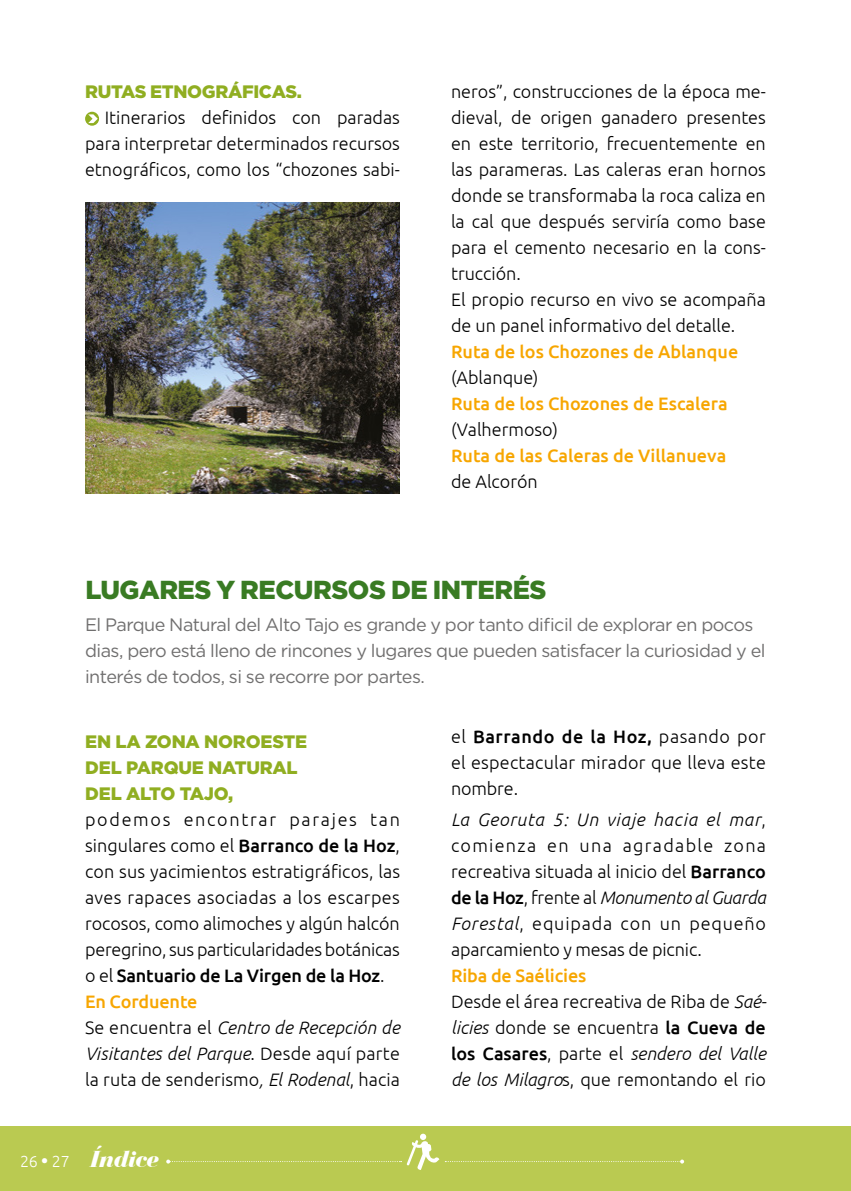
<style>
.page{position:relative;width:851px;height:1191px;background:#fff}
.page>*{position:absolute;margin:0;border:0;box-sizing:border-box;transform-origin:0 0}
.t1{font:900 26px "Gotham Pro";letter-spacing:-.02em;color:#397b23}
.t2{font:300 18px/26px "Ubuntu";color:#000}
.t3{font:18px/26px "Gotham";letter-spacing:-.03em;color:#706f6f}
.t4{font:500 18px "Ubuntu";color:#f7a600}
.t5{font:900 18px/26px "Gotham Pro";letter-spacing:-.01em;color:#90ae21}
.t6{font:300 16px "Ubuntu";color:#fff}
.s1{font-weight:500}
.s2{font-weight:500;color:#f7a600}
.s3{font-style:italic}
.s4{font-family:"Aller";font-weight:700;font-size:17.2px}
.s5{font-family:"Bedini";font-weight:700;font-style:italic;font-size:24px}
</style>
<div class="page">
<img style="left:85px;top:202px;width:315px;height:292px">
<svg style="left:85px;top:112px;width:14px;height:14px"></svg>
<div style="left:0;top:1126px;width:850px;height:65px;background:#baca51"></div>
<svg style="left:445px;top:1159px;width:239px;height:4px"></svg>
<div style="left:420px;top:1133px;width:6px;height:7px;background:#fff;border-radius:50%"></div>
<svg style="left:166px;top:1140px;width:273px;height:30px"></svg>
<p class="t5" style="left:85px;top:78px;width:218px">RUTAS ETNOGRÁFICAS.</p>
<p class="t2" style="left:85px;top:104px;width:316px;text-align:justify;text-indent:20px">Itinerarios definidos con paradas para interpretar determinados recursos etnográficos, como los “chozones sabi-</p>
<p class="t2" style="left:451px;top:78px;width:316px">neros”, construcciones de la época me&shy;dieval, de origen ganadero presentes en este territorio, frecuentemente en las parameras. Las caleras eran hornos donde se transformaba la roca caliza en la cal que después serviría como base para el cemento necesario en la cons&shy;trucción.<br>El propio recurso en vivo se acompaña de un panel informativo del detalle.</p>
<p class="t4" style="left:451px;top:340px;width:289px">Ruta de los Chozones de Ablanque</p>
<p class="t2" style="left:451px;top:364px;width:89px">(Ablanque)</p>
<p class="t4" style="left:451px;top:392px;width:278px">Ruta de los Chozones de Escalera</p>
<p class="t2" style="left:451px;top:416px;width:108px">(Valhermoso)</p>
<p class="t4" style="left:451px;top:444px;width:277px">Ruta de las Caleras de Villanueva</p>
<p class="t2" style="left:451px;top:468px;width:88px">de Alcorón</p>
<h1 class="t1" style="left:85px;top:575px;width:462px">LUGARES Y RECURSOS DE INTERÉS</h1>
<p class="t3" style="left:85px;top:611px;width:682px">El Parque Natural del Alto Tajo es grande y por tanto dificil de explorar en pocos dias, pero está lleno de rincones y lugares que pueden satisfacer la curiosidad y el interés de todos, si se recorre por partes.</p>
<p class="t5" style="left:85px;top:728px;width:223px">EN LA ZONA NOROESTE<br>DEL PARQUE NATURAL<br>DEL ALTO TAJO,</p>
<p class="t2" style="left:85px;top:806px;width:316px">podemos encontrar parajes tan singulares como el <span class="s1">Barranco de la Hoz</span>, con sus yacimientos estratigráficos, las aves rapaces asociadas a los escarpes rocosos, como alimoches y algún halcón peregrino, sus particularidades botánicas o el <span class="s1">Santuario de La Virgen de la Hoz</span>.<br><span class="s2">En Corduente<br></span>Se encuentra el <span class="s3">Centro de Recepción de Visitantes del Parque</span>. Desde aquí parte la ruta de senderismo<span class="s3">, El Rodenal</span>, hacia</p>
<p class="t6" style="left:13px;top:1151px;width:147px">2626<sup>•</sup><span class="s4">•</span> 27 <span class="s5">Índice</span></p>
<p class="t2" style="left:451px;top:723px;width:316px;text-align:justify">el <span class="s1">Barrando de la Hoz,</span> pasando por el espectacular mirador que lleva este nombre.</p>
<p class="t2" style="left:451px;top:806px;width:316px;text-align:justify"><span class="s3">La Georuta 5: Un viaje hacia el mar</span>, comienza en una agradable zona recreativa situada al inicio del <span class="s1">Barranco de la Hoz</span>, frente al <span class="s3">Monumento al Guarda Forestal</span>, equipada con un pequeño aparcamiento y mesas de picnic.</p>
<p class="t2" style="left:451px;top:962px;width:317px"><span class="s2">Riba de Saélicies<br></span>Desde el área recreativa de Riba de <span class="s3">Saé&shy;licies</span> donde se encuentra <span class="s1">la Cueva de los Casares</span>, parte el <span class="s3">sendero del Valle de los Milagro</span>s, que remontando el rio</p>
</div>
